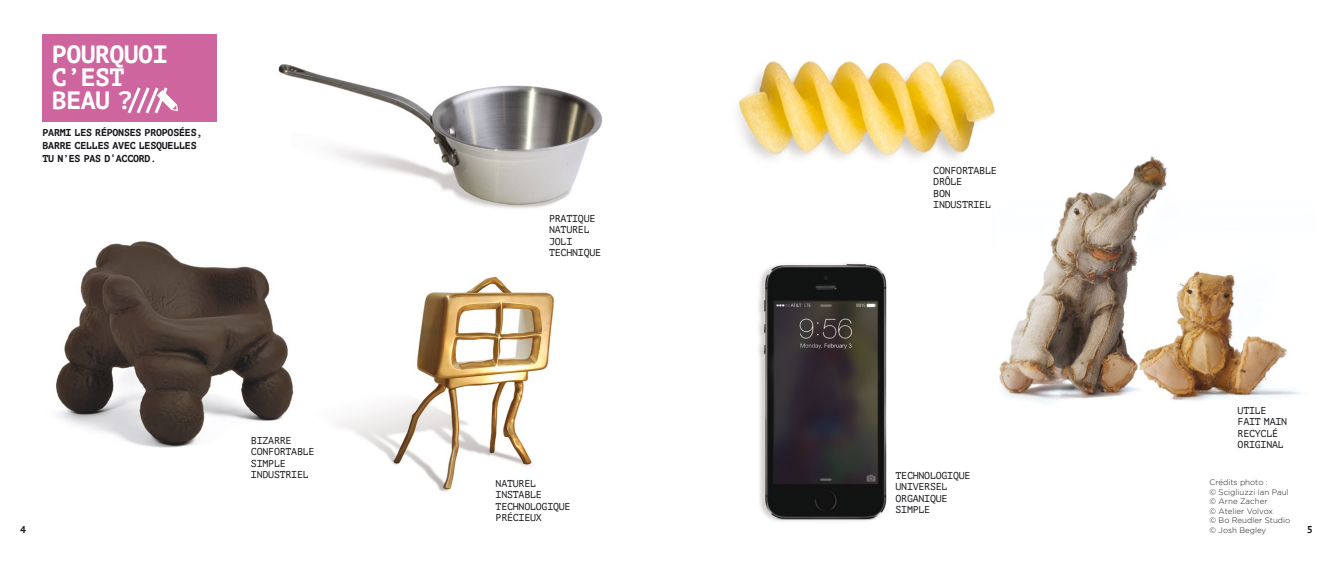
<style>
.page{position:relative;width:1333px;height:567px;background:#fff}
.page>*{position:absolute;margin:0;border:0;box-sizing:border-box;transform-origin:0 0}
.t1{font:700 25px/23px "PT Mono";letter-spacing:-.025em;color:#fff}
.t2{font:10px/11.5px "PT Mono";letter-spacing:-.025em;color:#1a171c}
.t3{font:700 10px/13px "PT Mono";letter-spacing:-.025em;color:#1a171c}
.t4{font:300 8px/9.6px "Gotham";color:#1a171c}
</style>
<div class="page">
<img style="left:738px;top:59px;width:257px;height:100px">
<div style="left:43px;top:34px;width:174px;height:87px;background:#cf659f"></div>
<img style="left:278px;top:64px;width:325px;height:145px">
<img style="left:56px;top:241px;width:222px;height:207px">
<img style="left:278px;top:274px;width:277px;height:218px">
<img style="left:758px;top:263px;width:129px;height:258px">
<img style="left:933px;top:111px;width:369px;height:293px">
<svg style="left:127px;top:87px;width:51px;height:27px"></svg>
<h1 class="t1" style="left:52px;top:43px;width:117px">POURQUOI<br>C’EST<br>BEAU ?</h1>
<p class="t3" style="left:43px;top:126px;width:161px">PARMI LES RÉPONSES PROPOSÉES,<br>BARRE CELLE</p>
<p class="t3" style="left:103px;top:139px;width:71px">S AVEC LE SQUELLE</p>
<p class="t3" style="left:191px;top:139px;width:7px">S</p>
<p class="t3" style="left:43px;top:152px;width:115px">TU N’ES PAS D‘ACCORD.</p>
<p class="t2" style="left:549px;top:213px;width:30px">PRATIQUE<br>NATUREL<br>JOLI<br>TECHNIQUE</p>
<p class="t2" style="left:933px;top:164px;width:36px">CONFORTABLE<br>DRÔLE<br>BON<br>INDUSTRIEL</p>
<p class="t2" style="left:1237px;top:405px;width:13px">UTILE<br>FAIT</p>
<p class="t2" style="left:1237px;top:416px;width:42px;text-indent:26px">MAIN<br>RECYCL É<br>ORIGINAL</p>
<p class="t2" style="left:251px;top:435px;width:36px">BIZARRE<br>CONFORTABLE<br>SIMPLE<br>INDUSTRIEL</p>
<p class="t2" style="left:495px;top:477px;width:48px">NATUREL<br>INSTABLE<br>TECHNOLOGIQUE<br>PRÉCIEUX</p>
<p class="t2" style="left:895px;top:470px;width:47px">TECHNOLOGIQUE<br>UNIVERSEL<br>ORGANIQUE<br>SIMPLE</p>
<p class="t4" style="left:1209px;top:477px;width:82px">Crédits photo :<br>© Scigliuzzi Ian Paul © Arne Zacher<br>© Atelier Volvox<br>© Bo Reudler Studio © Josh Begley</p>
<p class="t3" style="left:20px;top:523px;width:7px">4</p>
<p class="t3" style="left:1306px;top:523px;width:7px">5</p>
</div>
